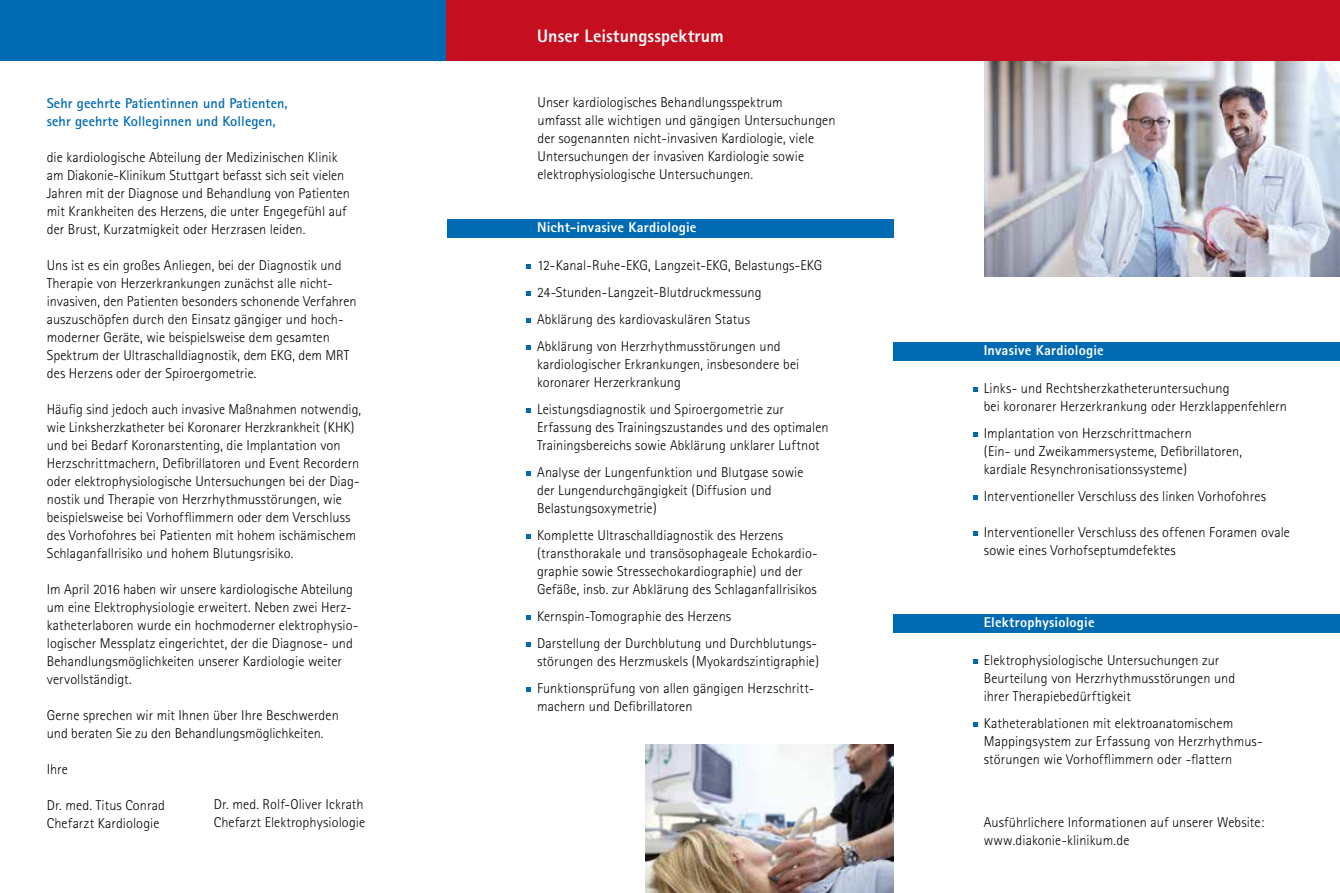
<style>
.page{position:relative;width:1340px;height:893px;background:#fff}
.page>*{position:absolute;margin:0;border:0;box-sizing:border-box;transform-origin:0 0}
.t1{font:800 18px "Rotis Sans Serif";letter-spacing:.005em;color:#fff}
.t2{font:300 14.25px/18px "Rotis Sans Serif";letter-spacing:.005em;color:#000}
.t3{font:700 14.25px/18px "Rotis Sans Serif";letter-spacing:.005em;color:#006ab3}
.t4{font:800 14.25px "Rotis Sans Serif";letter-spacing:.01em;color:#fff}
</style>
<div class="page">
<img style="left:984px;top:61px;width:355px;height:216px">
<div style="left:0;top:0;width:893px;height:61px;background:#006ab3"></div>
<div style="left:446px;top:0;width:893px;height:61px;background:#c50e1f"></div>
<img style="left:645px;top:745px;width:248px;height:148px">
<div style="left:446px;top:219px;width:447px;height:18px;background:#006ab3"></div>
<svg style="left:526px;top:264px;width:5px;height:4px"></svg>
<svg style="left:526px;top:291px;width:5px;height:4px"></svg>
<svg style="left:526px;top:318px;width:5px;height:4px"></svg>
<svg style="left:526px;top:345px;width:5px;height:4px"></svg>
<svg style="left:526px;top:408px;width:5px;height:4px"></svg>
<svg style="left:526px;top:471px;width:5px;height:4px"></svg>
<svg style="left:526px;top:534px;width:5px;height:4px"></svg>
<svg style="left:526px;top:615px;width:5px;height:4px"></svg>
<svg style="left:526px;top:642px;width:5px;height:4px"></svg>
<svg style="left:526px;top:687px;width:5px;height:4px"></svg>
<div style="left:893px;top:342px;width:446px;height:18px;background:#006ab3"></div>
<div style="left:893px;top:615px;width:446px;height:18px;background:#006ab3"></div>
<svg style="left:973px;top:387px;width:4px;height:4px"></svg>
<svg style="left:973px;top:432px;width:4px;height:4px"></svg>
<svg style="left:973px;top:495px;width:4px;height:4px"></svg>
<svg style="left:973px;top:531px;width:4px;height:4px"></svg>
<svg style="left:973px;top:659px;width:4px;height:4px"></svg>
<svg style="left:973px;top:722px;width:4px;height:4px"></svg>
<p class="t3" style="left:47px;top:94px;width:242px">Sehr geehrte Patientinnen und Patienten, sehr geehrte Kolleginnen und Kollegen,</p>
<p class="t2" style="left:47px;top:148px;width:305px">die kardiologische Abteilung der Medizinischen Klinik am Diakonie-Klinikum Stuttgart befasst sich seit vielen Jahren mit der Diagnose und Behandlung von Patienten mit Krankheiten des Herzens, die unter Engegefühl auf der Brust, Kurzatmigkeit oder Herzrasen leiden.</p>
<p class="t2" style="left:47px;top:256px;width:311px">Uns ist es ein großes Anliegen, bei der Diagnostik und Therapie von Herzerkrankungen zunächst alle nicht&shy;invasiven, den Patienten besonders schonende Verfahren auszuschöpfen durch den Einsatz gängiger und hoch&shy;moderner Geräte, wie beispielsweise dem gesamten Spektrum der Ultraschalldiagnostik, dem EKG, dem MRT des Herzens oder der Spiroergometrie.</p>
<p class="t2" style="left:47px;top:400px;width:316px">Häufig sind jedoch auch invasive Maßnahmen notwendig, wie Linksherzkatheter bei Koronarer Herzkrankheit (KHK) und bei Bedarf Koronarstenting, die Implantation von Herzschrittmachern, Defibrillatoren und Event Recordern oder elektrophysiologische Untersuchungen bei der Diag&shy;nostik und Therapie von Herzrhythmusstörungen, wie beispielsweise bei Vorhofflimmern oder dem Verschluss des Vorhofohres bei Patienten mit hohem ischämischem Schlaganfallrisiko und hohem Blutungsrisiko.</p>
<p class="t2" style="left:47px;top:580px;width:313px">Im April 2016 haben wir unsere kardiologische Abteilung um eine Elektrophysiologie erweitert. Neben zwei Herz&shy;katheterlaboren wurde ein hochmoderner elektrophysio&shy;logischer Messplatz eingerichtet, der die Diagnose- und Behandlungsmöglichkeiten unserer Kardiologie weiter vervollständigt.</p>
<p class="t2" style="left:47px;top:706px;width:293px">Gerne sprechen wir mit Ihnen über Ihre Beschwerden und beraten Sie zu den Behandlungsmöglichkeiten.</p>
<p class="t2" style="left:47px;top:760px;width:23px">Ihre</p>
<p class="t2" style="left:47px;top:796px;width:120px">Dr. med. Titus Conrad<br>Chefarzt Kardiologie</p>
<p class="t2" style="left:214px;top:796px;width:153px">Dr. med. Rolf-Oliver Ickrath<br>Chefarzt Elektrophysiologie</p>
<p class="t1" style="left:537px;top:25px;width:188px">Unser Leistungsspektrum</p>
<p class="t2" style="left:537px;top:93px;width:299px">Unser kardiologisches Behandlungsspektrum<br>umfasst alle wichtigen und gängigen Untersuchungen der sogenannten nicht-invasiven Kardiologie, viele Untersuchungen der invasiven Kardiologie sowie elektrophysiologische Untersuchungen.</p>
<p class="t4" style="left:537px;top:218px;width:161px">Nicht-invasive Kardiologie</p>
<p class="t2" style="left:537px;top:252px;width:287px;line-height:27px">12-Kanal-Ruhe-EKG, Langzeit-EKG, Belastungs-EKG 24-Stunden-Langzeit-Blutdruckmessung<br>Abklärung des kardiovaskulären Status<br>Abklärung von Herzrhythmusstörungen und</p>
<p class="t2" style="left:537px;top:355px;width:264px">kardiologischer Erkrankungen, insbesondere bei koronarer Herzerkrankung</p>
<p class="t2" style="left:537px;top:400px;width:293px">Leistungsdiagnostik und Spiroergometrie zur<br>Erfassung des Trainingszustandes und des optimalen<br>Trainingsbereichs sowie Abklärung unklarer Luftnot</p>
<p class="t2" style="left:537px;top:463px;width:268px">Analyse der Lungenfunktion und Blutgase sowie der Lungendurchgängigkeit (Diffusion und<br>Belastungsoxymetrie)</p>
<p class="t2" style="left:537px;top:526px;width:282px">Komplette Ultraschalldiagnostik des Herzens (transthorakale und transösophageale Echokardio&shy;graphie sowie Stressechokardiographie) und der Gefäße, insb. zur Abklärung des Schlaganfallrisikos</p>
<p class="t2" style="left:537px;top:603px;width:281px;line-height:27px">Kernspin-Tomographie des Herzens<br>Darstellung der Durchblutung und Durchblutungs-</p>
<p class="t2" style="left:537px;top:648px;width:283px;line-height:27px">störungen des Herzmuskels (Myokardszintigraphie)<br>Funktionsprüfung von allen gängigen Herzschritt-</p>
<p class="t2" style="left:537px;top:697px;width:157px">machern und Defibrillatoren</p>
<p class="t4" style="left:983px;top:341px;width:122px">Invasive Kardiologie</p>
<p class="t2" style="left:983px;top:379px;width:305px">Links- und Rechtsherzkatheteruntersuchung<br>bei koronarer Herzerkrankung oder Herzklappenfehlern</p>
<p class="t2" style="left:983px;top:424px;width:260px">Implantation von Herzschrittmachern<br>(Ein- und Zweikammersysteme, Defibrillatoren, kardiale Resynchronisationssysteme)</p>
<p class="t2" style="left:983px;top:487px;width:284px">Interventioneller Verschluss des linken Vorhofohres</p>
<p class="t2" style="left:983px;top:523px;width:308px">Interventioneller Verschluss des offenen Foramen ovale sowie eines Vorhofseptumdefektes</p>
<p class="t4" style="left:983px;top:613px;width:112px">Elektrophysiologie</p>
<p class="t2" style="left:983px;top:651px;width:253px">Elektrophysiologische Untersuchungen zur<br>Beurteilung von Herzrhythmusstörungen und ihrer Therapiebedürftigkeit</p>
<p class="t2" style="left:983px;top:714px;width:280px">Katheterablationen mit elektroanatomischem<br>Mappingsystem zur Erfassung von Herzrhythmus&shy;störungen wie Vorhofflimmern oder -flattern</p>
<p class="t2" style="left:983px;top:813px;width:282px">Ausführlichere Informationen auf unserer Website: www.diakonie-klinikum.de</p>
</div>
